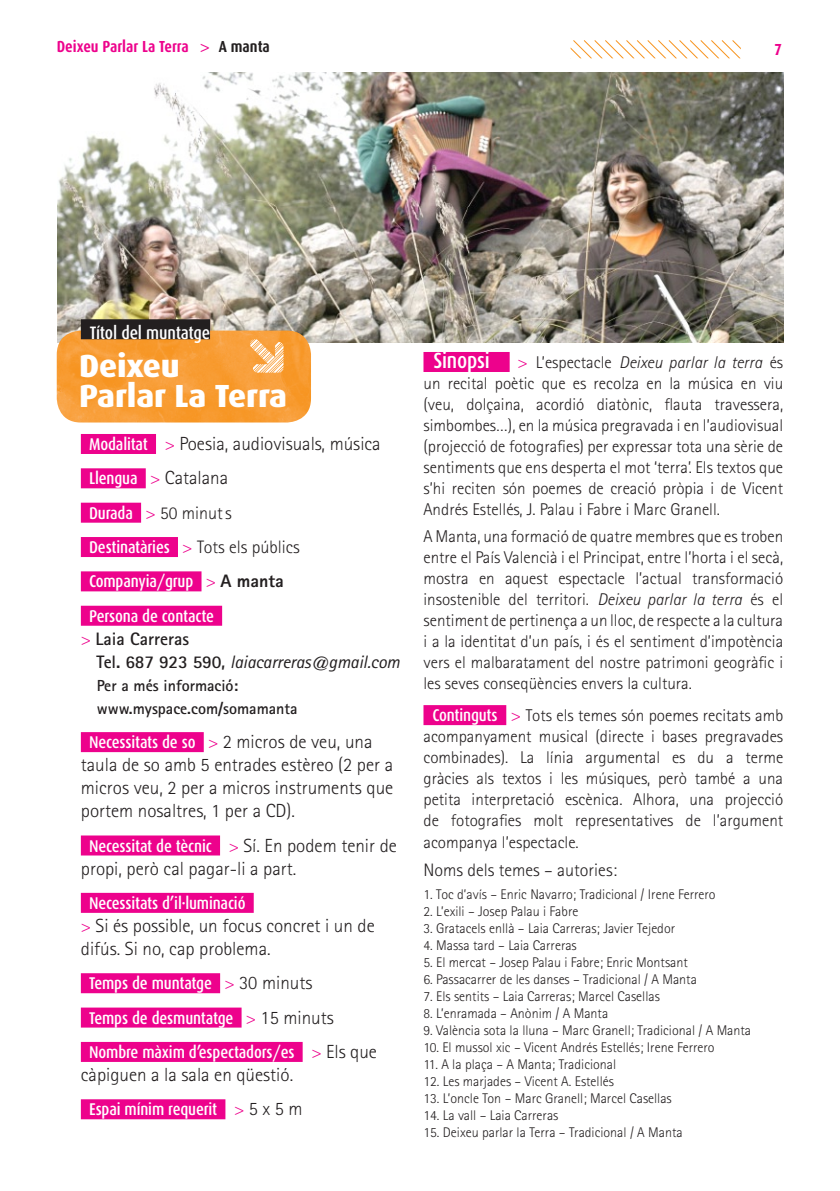
<style>
.page{position:relative;width:840px;height:1191px;background:#fff}
.page>*{position:absolute;margin:0;border:0;box-sizing:border-box;transform-origin:0 0}
.t1{font:800 32px/30px "Dax";letter-spacing:-.005em;color:#fff}
.t2{font:500 22px "Dax Condensed";letter-spacing:-.01em;color:#fff}
.t3{font:300 19px/23px "Rotis Sans Serif";color:#231f20}
.t4{font:300 18px/34.4px "Rotis Sans Serif";color:#231f20}
.t5{font:700 18px/23px "Rotis Sans Serif";color:#231f20}
.t6{font:500 18px "Dax Condensed";letter-spacing:-.01em;color:#fff}
.t7{font:300 17px/21px "Rotis Sans Serif";color:#231f20;text-align:justify}
.t8{font:500 17px/34.4px "Dax Condensed";letter-spacing:-.01em;color:#fff}
.t9{font:700 16px/23px "Rotis Sans Serif";color:#231f20}
.t10{font:700 16px "Dax Condensed";color:#ed028c}
.t11{font:300 14px "Rotis Sans Serif";color:#231f20}
.s1{font-family:"Caecilia LT Std";font-weight:400}
.s2{color:#231f20}
.s3{font-family:"Dax Condensed";font-weight:500;font-size:17px;color:#fff}
.s4{font-size:18px;color:#ed028c}
.s5{color:#ed028c}
.s6{font-family:"Rotis Sans Serif";font-weight:300;font-size:18px;color:#ed028c}
.s7{font-family:"Rotis Sans Serif";font-weight:800;font-size:18px;color:#231f20}
.s8{font-weight:300;color:#ed028c}
.s9{font-weight:400;font-style:italic}
.s10{font-family:"Rotis Sans Serif";font-weight:300;font-size:19px;color:#231f20}
.s11{font-style:italic}
.s12{font-family:"Dax Condensed";font-weight:500;color:#fff}
</style>
<div class="page">
<img style="left:57px;top:73px;width:725px;height:269px">
<div style="left:81px;top:434px;width:75px;height:20px;background:#ed028c"></div>
<div style="left:81px;top:468px;width:65px;height:20px;background:#ed028c"></div>
<div style="left:81px;top:502px;width:60px;height:20px;background:#ed028c"></div>
<div style="left:81px;top:537px;width:97px;height:20px;background:#ed028c"></div>
<div style="left:81px;top:571px;width:120px;height:20px;background:#ed028c"></div>
<div style="left:81px;top:606px;width:141px;height:20px;background:#ed028c"></div>
<div style="left:81px;top:732px;width:123px;height:20px;background:#ed028c"></div>
<div style="left:81px;top:835px;width:139px;height:20px;background:#ed028c"></div>
<div style="left:81px;top:893px;width:172px;height:20px;background:#ed028c"></div>
<div style="left:81px;top:973px;width:139px;height:20px;background:#ed028c"></div>
<div style="left:81px;top:1007px;width:160px;height:20px;background:#ed028c"></div>
<div style="left:81px;top:1042px;width:221px;height:20px;background:#ed028c"></div>
<div style="left:81px;top:1099px;width:144px;height:20px;background:#ed028c"></div>
<img style="left:57px;top:330px;width:254px;height:92px">
<div style="left:423px;top:352px;width:86px;height:20px;background:#ed028c"></div>
<div style="left:423px;top:705px;width:83px;height:20px;background:#ed028c"></div>
<svg style="left:250px;top:339px;width:33px;height:33px"></svg>
<svg style="left:570px;top:40px;width:170px;height:18px"></svg>
<div style="left:81px;top:319px;width:129px;height:20px;background:#231f20"></div>
<p class="t10" style="left:57px;top:38px;width:214px">Deixeu Parlar La Terra <span class="s1">&gt;</span> <span class="s2">A manta</span></p>
<p class="t10" style="left:774px;top:40px;width:9px">7</p>
<p class="t6" style="left:90px;top:323px;width:122px">Títol del muntatge</p>
<h1 class="t1" style="left:79px;top:351px;width:209px">Deixeu<br>Parlar La Terra</h1>
<p class="t3" style="left:89px;top:426px;width:293px;line-height:34.4px"><span class="s3">Modalitat</span> <span class="s4">&gt;</span> Poesia, audiovisuals, música<br><span class="s3">Llengua</span> <span class="s4">&gt;</span> Catalana</p>
<p class="t4" style="left:89px;top:495px;width:212px"><span class="s3">Durada</span> <span class="s5">&gt;</span> 50 minuts<br><span class="s3">Destinatàries</span> <span class="s5">&gt;</span> Tots els públics</p>
<p class="t8" style="left:89px;top:564px;width:196px">Companyia/grup <span class="s6">&gt;</span> <span class="s7">A manta<br></span>Persona de contacte</p>
<p class="t5" style="left:96px;top:627px;width:305px;text-indent:-15px"><span class="s8">&gt;</span> Laia Carreras<br>Tel. 687 923 590, <span class="s9">laiacarreras@gmail.com</span></p>
<p class="t9" style="left:97px;top:673px;width:202px">Per a més informació: www.myspace.com/somamanta</p>
<p class="t3" style="left:81px;top:730px;width:314px;text-indent:8px"><span class="s3">Necessitats de so</span> <span class="s4">&gt;</span> 2 micros de veu, una taula de so amb 5 entrades estèreo (2 per a micros veu, 2 per a micros instruments que portem nosaltres, 1 per a CD).</p>
<p class="t8" style="left:89px;top:828px;width:309px">Necessitat de tècnic <span class="s6">&gt;</span> <span class="s10">Sí. En podem tenir de</span></p>
<p class="t3" style="left:81px;top:856px;width:217px">propi, però cal pagar-li a part.</p>
<p class="t8" style="left:89px;top:886px;width:158px">Necessitats d’il·luminació</p>
<p class="t3" style="left:81px;top:914px;width:295px"><span class="s4">&gt;</span> Si és possible, un focus concret i un de difús. Si no, cap problema.</p>
<p class="t8" style="left:89px;top:966px;width:289px">Temps de muntatge <span class="s6">&gt;</span> <span class="s10">30 minuts<br></span>Temps de desmuntatge <span class="s6">&gt;</span> <span class="s10">15 minuts<br></span>Nombre màxim d’espectadors/es <span class="s6">&gt;</span> <span class="s10">Els que</span></p>
<p class="t3" style="left:81px;top:1063px;width:214px">càpiguen a la sala en qüestió.</p>
<p class="t8" style="left:89px;top:1092px;width:215px">Espai mínim requerit <span class="s6">&gt;</span> <span class="s10">5 x 5 m</span></p>
<p class="t2" style="left:433px;top:348px;width:58px">Sinopsi</p>
<p class="t7" style="left:423px;top:352px;width:361px;text-indent:94px"><span class="s4">&gt;</span> L’espectacle <span class="s11">Deixeu parlar la terra</span> és un recital poètic que es recolza en la música en viu (veu, dolçaina, acordió diatònic, flauta travessera, simbombes…), en la música pregravada i en l’audiovisual (projecció de fotografies) per expressar tota una sèrie de sentiments que ens desperta el mot ‘terra’. Els textos que s’hi reciten són poemes de creació pròpia i de Vicent Andrés Estellés, J. Palau i Fabre i Marc Granell.</p>
<p class="t7" style="left:423px;top:525px;width:361px">A Manta, una formació de quatre membres que es troben entre el País Valencià i el Principat, entre l’horta i el secà, mostra en aquest espectacle l’actual transformació insostenible del territori. <span class="s11">Deixeu parlar la terra</span> és el sentiment de pertinença a un lloc, de respecte a la cultura i a la identitat d’un país, i és el sentiment d’impotència vers el malbaratament del nostre patrimoni geogràfic i les seves conseqüències envers la cultura.</p>
<p class="t7" style="left:423px;top:705px;width:361px;text-indent:9px"><span class="s12">Continguts</span> <span class="s4">&gt;</span> Tots els temes són poemes recitats amb acompanyament musical (directe i bases pregravades combinades). La línia argumental es du a terme gràcies als textos i les músiques, però també a una petita interpretació escènica. Alhora, una projecció de fotografies molt representatives de l’argument acompanya l’espectacle.</p>
<p class="t4" style="left:423px;top:852px;width:195px">Noms dels temes – autories:</p>
<p class="t11" style="left:423px;top:885px;width:293px">1. Toc d’avís – Enric Navarro; Tradicional / Irene Ferrero</p>
<p class="t11" style="left:423px;top:902px;width:156px">2. L’exili – Josep Palau i Fabre</p>
<p class="t11" style="left:423px;top:919px;width:253px">3. Gratacels enllà – Laia Carreras; Javier Tejedor</p>
<p class="t11" style="left:423px;top:936px;width:155px">4. Massa tard – Laia Carreras</p>
<p class="t11" style="left:423px;top:953px;width:266px">5. El mercat – Josep Palau i Fabre; Enric Montsant</p>
<p class="t11" style="left:423px;top:970px;width:275px">6. Passacarrer de les danses – Tradicional / A Manta</p>
<p class="t11" style="left:423px;top:987px;width:238px">7. Els sentits – Laia Carreras; Marcel Casellas</p>
<p class="t11" style="left:423px;top:1004px;width:186px">8. L’enramada – Anònim / A Manta</p>
<p class="t11" style="left:423px;top:1021px;width:329px">9. València sota la lluna – Marc Granell; Tradicional / A Manta</p>
<p class="t11" style="left:423px;top:1038px;width:292px">10. El mussol xic – Vicent Andrés Estellés; Irene Ferrero</p>
<p class="t11" style="left:423px;top:1055px;width:194px">11. A la plaça – A Manta; Tradicional</p>
<p class="t11" style="left:423px;top:1072px;width:192px">12. Les marjades – Vicent A. Estellés</p>
<p class="t11" style="left:423px;top:1089px;width:250px">13. L’oncle Ton – Marc Granell; Marcel Casellas</p>
<p class="t11" style="left:423px;top:1106px;width:136px">14. La vall – Laia Carreras</p>
<p class="t11" style="left:423px;top:1123px;width:260px">15. Deixeu parlar la Terra – Tradicional / A Manta</p>
</div>
